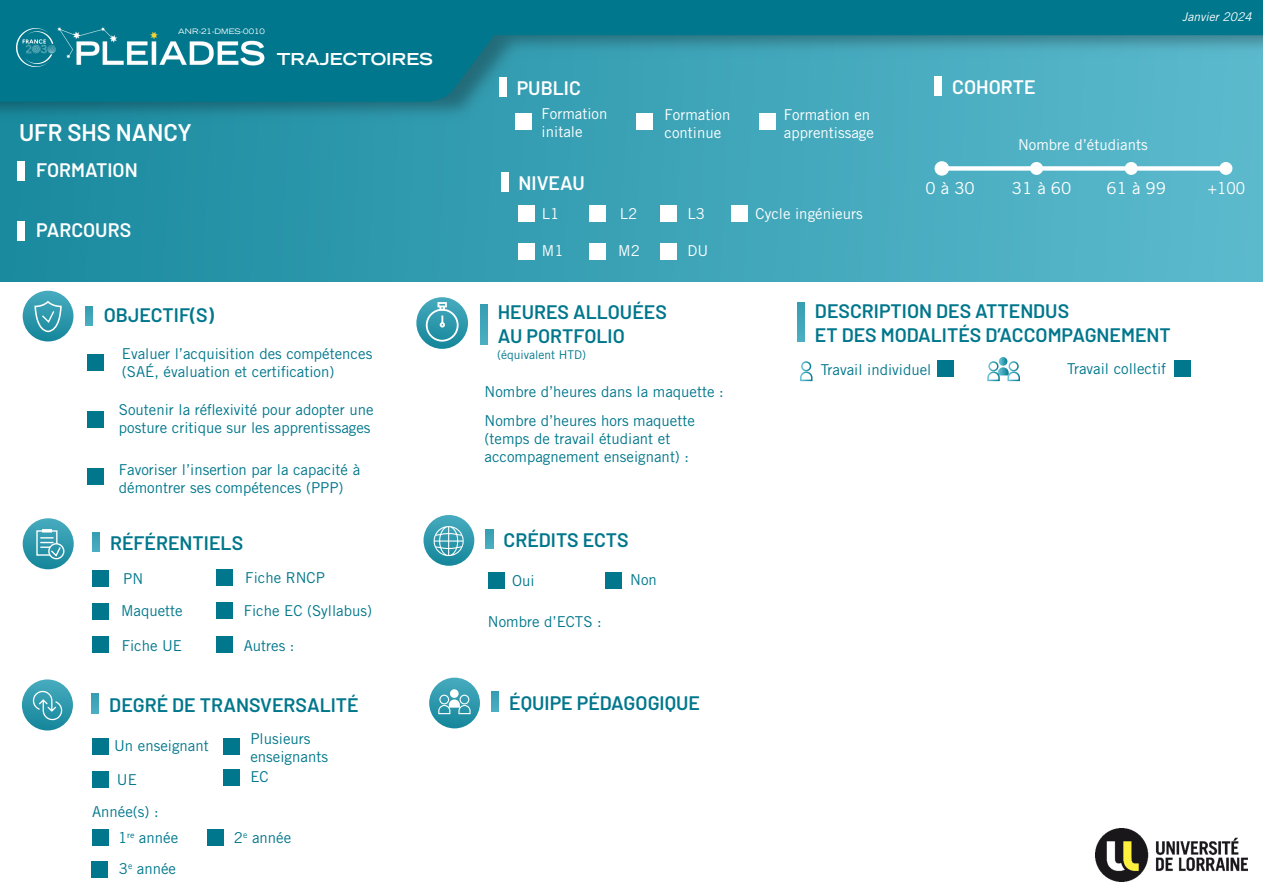
<style>
.page{position:relative;width:1263px;height:893px;background:#fff}
.page>*{position:absolute;margin:0;border:0;box-sizing:border-box;transform-origin:0 0}
.t1{font:600 24px "Barlow";color:#fff}
.t2{font:600 19.5px/23.4px "Barlow";color:#00778c}
.t3{font:600 19.5px "Barlow";color:#fff}
.t4{font:16.5px "Trade Gothic LT Std";color:#fff}
.t5{font:700 expanded 16.5px "Trade Gothic LT Std";color:#fff}
.t6{font:16.5px "Trade Gothic LT Std";color:#fff;scale:.93 1}
.t7{font:15px/18px "Trade Gothic LT Std";color:#00778c}
.t8{font:15px/18px "Trade Gothic LT Std";color:#fff}
.t9{font:12px "Trade Gothic LT Std";color:#00778c}
.t10{font:italic 12px "Trade Gothic LT Std";color:#fff}
.t11{font:expanded 7.5px "Trade Gothic LT Std";color:#fff}
</style>
<div class="page">
<div style="left:0;top:0;width:1263px;height:282px;background:linear-gradient(to right,#1a8a9e,#5cbacd)"></div>
<img style="left:0;top:102px;width:1263px;height:60px">
<svg style="left:0;top:0;width:1263px;height:102px;background:#1f8b9f"></svg>
<div style="left:480px;top:305px;width:7px;height:39px;background:#41a6ba"></div>
<img style="left:45px;top:15px;width:239px;height:54px">
<svg style="left:416px;top:297px;width:52px;height:52px;background:#3b9eb1"></svg>
<div style="left:437px;top:302px;width:10px;height:5px;border:2px solid #fff"></div>
<div style="left:426px;top:309px;width:33px;height:33px;border:2px solid #fff;border-radius:50%"></div>
<svg style="left:439px;top:305px;width:6px;height:22px"></svg>
<div style="left:486px;top:529px;width:7px;height:19px;background:#40a5b9"></div>
<svg style="left:423px;top:515px;width:51px;height:51px"></svg>
<svg style="left:434px;top:525px;width:31px;height:31px"></svg>
<div style="left:488px;top:572px;width:17px;height:17px;background:#00778c"></div>
<div style="left:605px;top:572px;width:17px;height:17px;background:#00778c"></div>
<div style="left:92px;top:533px;width:8px;height:19px;background:#41a6ba"></div>
<svg style="left:23px;top:518px;width:51px;height:51px"></svg>
<div style="left:48px;top:543px;width:16px;height:16px;border:1px solid #fff;border-radius:50%"></div>
<svg style="left:36px;top:529px;width:26px;height:29px"></svg>
<div style="left:92px;top:570px;width:17px;height:17px;background:#00778c"></div>
<div style="left:92px;top:603px;width:17px;height:16px;background:#00778c"></div>
<div style="left:92px;top:636px;width:17px;height:17px;background:#00778c"></div>
<div style="left:216px;top:569px;width:17px;height:17px;background:#00778c"></div>
<div style="left:216px;top:602px;width:17px;height:17px;background:#00778c"></div>
<div style="left:216px;top:636px;width:17px;height:17px;background:#00778c"></div>
<div style="left:501px;top:172px;width:7px;height:19px;background:#fff"></div>
<div style="left:518px;top:205px;width:17px;height:17px;background:#fff"></div>
<div style="left:518px;top:243px;width:17px;height:17px;background:#fff"></div>
<div style="left:589px;top:205px;width:17px;height:17px;background:#fff"></div>
<div style="left:589px;top:243px;width:17px;height:17px;background:#fff"></div>
<div style="left:660px;top:205px;width:17px;height:17px;background:#fff"></div>
<div style="left:660px;top:243px;width:17px;height:17px;background:#fff"></div>
<div style="left:731px;top:205px;width:17px;height:17px;background:#fff"></div>
<div style="left:499px;top:77px;width:7px;height:19px;background:#fff"></div>
<div style="left:515px;top:113px;width:17px;height:17px;background:#fff"></div>
<div style="left:636px;top:113px;width:17px;height:17px;background:#fff"></div>
<div style="left:759px;top:113px;width:17px;height:17px;background:#fff"></div>
<img style="left:16px;top:28px;width:40px;height:39px">
<div style="left:491px;top:692px;width:8px;height:19px;background:#40a6ba"></div>
<svg style="left:429px;top:678px;width:51px;height:50px"></svg>
<div style="left:450px;top:689px;width:9px;height:9px;background:#fff;border-radius:50%"></div>
<div style="left:459px;top:695px;width:10px;height:9px;border:1px solid #fff;border-radius:50%"></div>
<div style="left:439px;top:695px;width:10px;height:9px;border:1px solid #fff;border-radius:50%"></div>
<svg style="left:438px;top:699px;width:33px;height:16px"></svg>
<div style="left:92px;top:694px;width:7px;height:19px;background:#40a6ba"></div>
<div style="left:92px;top:738px;width:16px;height:17px;background:#00778c"></div>
<div style="left:223px;top:738px;width:17px;height:17px;background:#00778c"></div>
<div style="left:92px;top:771px;width:16px;height:17px;background:#00778c"></div>
<div style="left:223px;top:769px;width:17px;height:16px;background:#00778c"></div>
<div style="left:92px;top:829px;width:16px;height:17px;background:#00778c"></div>
<div style="left:207px;top:829px;width:17px;height:17px;background:#00778c"></div>
<div style="left:92px;top:861px;width:16px;height:16px;background:#00778c"></div>
<svg style="left:22px;top:679px;width:51px;height:51px"></svg>
<svg style="left:33px;top:691px;width:29px;height:29px"></svg>
<div style="left:942px;top:166px;width:284px;height:5px;background:#fff;border-radius:2px"></div>
<div style="left:937px;top:163px;width:10px;height:10px;background:#fff;border-radius:50%"></div>
<div style="left:934px;top:161px;width:15px;height:15px;border:4px solid #fff;border-radius:50%"></div>
<div style="left:1030px;top:162px;width:13px;height:13px;border:3px solid #fff;border-radius:50%"></div>
<div style="left:1125px;top:162px;width:13px;height:13px;border:3px solid #fff;border-radius:50%"></div>
<div style="left:1221px;top:163px;width:10px;height:10px;background:#fff;border-radius:50%"></div>
<div style="left:1219px;top:162px;width:13px;height:13px;border:3px solid #fff;border-radius:50%"></div>
<div style="left:87px;top:354px;width:17px;height:17px;background:#00778c"></div>
<div style="left:87px;top:411px;width:17px;height:17px;background:#00778c"></div>
<div style="left:87px;top:468px;width:17px;height:17px;background:#00778c"></div>
<div style="left:23px;top:291px;width:50px;height:50px;background:linear-gradient(to bottom,#48abbf,#16879b);border-radius:25px"></div>
<svg style="left:34px;top:300px;width:29px;height:33px"></svg>
<div style="left:85px;top:307px;width:7px;height:19px;background:#41a6ba"></div>
<div style="left:934px;top:76px;width:8px;height:19px;background:#fff"></div>
<div style="left:18px;top:161px;width:7px;height:19px;background:#fff"></div>
<div style="left:18px;top:221px;width:7px;height:19px;background:#fff"></div>
<div style="left:797px;top:302px;width:7px;height:40px;background:#40a6ba"></div>
<div style="left:937px;top:360px;width:17px;height:17px;background:#00778c"></div>
<div style="left:1174px;top:360px;width:17px;height:17px;background:#00778c"></div>
<div style="left:801px;top:361px;width:10px;height:10px;border:2px solid #fff;border-radius:50%"></div>
<svg style="left:800px;top:371px;width:13px;height:11px"></svg>
<svg style="left:987px;top:357px;width:33px;height:25px"></svg>
<img style="left:1096px;top:829px;width:152px;height:52px">
<p class="t11" style="left:178px;top:26px;width:88px">ANR-21-DMES-0010</p>
<p class="t5" style="left:277px;top:48px;width:158px">TRAJECTOIRES</p>
<h1 class="t1" style="left:19px;top:115px;width:174px">UFR SHS NANCY</h1>
<h2 class="t3" style="left:36px;top:156px;width:103px">FORMATION</h2>
<h2 class="t3" style="left:36px;top:216px;width:97px">PARCOURS</h2>
<h2 class="t2" style="left:104px;top:302px;width:112px">OBJECTIF(S)</h2>
<h2 class="t3" style="left:517px;top:74px;width:66px">PUBLIC</h2>
<p class="t8" style="left:542px;top:105px;width:67px">Formation initale</p>
<p class="t8" style="left:665px;top:105px;width:67px">Formation continue</p>
<p class="t8" style="left:784px;top:105px;width:91px">Formation en apprentissage</p>
<h2 class="t3" style="left:519px;top:168px;width:68px">NIVEAU</h2>
<p class="t8" style="left:542px;top:205px;width:19px">L1</p>
<p class="t8" style="left:620px;top:205px;width:19px">L2</p>
<p class="t8" style="left:688px;top:205px;width:19px">L3</p>
<p class="t8" style="left:542px;top:242px;width:23px">M1</p>
<p class="t8" style="left:618px;top:242px;width:23px">M2</p>
<p class="t8" style="left:688px;top:242px;width:22px">DU</p>
<p class="t8" style="left:755px;top:205px;width:109px">Cycle ingénieurs</p>
<h2 class="t3" style="left:952px;top:73px;width:85px">COHORTE</h2>
<p class="t8" style="left:1018px;top:136px;width:131px">Nombre d’étudiants</p>
<p class="t10" style="left:1182px;top:9px;width:71px">Janvier 2024</p>
<p class="t4" style="left:925px;top:178px;width:51px">0 à 30</p>
<p class="t4" style="left:1012px;top:178px;width:61px">31 à 60</p>
<p class="t4" style="left:1106px;top:178px;width:61px">61 à 99</p>
<p class="t6" style="left:1208px;top:178px;width:42px">+100</p>
<h2 class="t2" style="left:498px;top:299px;width:171px">HEURES ALLOUÉES<br>AU PORTFOLIO</h2>
<h2 class="t2" style="left:815px;top:298px;width:357px">DESCRIPTION DES ATTENDUS<br>ET DES MODALITÉS D’ACCOMPAGNEMENT</h2>
<p class="t7" style="left:122px;top:344px;width:252px">Evaluer l’acquisition des compétences</p>
<p class="t9" style="left:497px;top:348px;width:91px">(équivalent HTD)</p>
<p class="t7" style="left:122px;top:362px;width:214px">(SAÉ, évaluation et certification)</p>
<p class="t7" style="left:119px;top:400px;width:256px">Soutenir la réflexivité pour adopter une posture critique sur les apprentissages</p>
<p class="t7" style="left:119px;top:460px;width:243px">Favoriser l’insertion par la capacité à démontrer ses compétences (PPP)</p>
<h2 class="t2" style="left:110px;top:530px;width:135px">RÉFÉRENTIELS</h2>
<p class="t7" style="left:121px;top:562px;width:63px;line-height:32.1px">PN<br>Maquette</p>
<p class="t7" style="left:122px;top:636px;width:62px">Fiche UE</p>
<p class="t7" style="left:245px;top:569px;width:81px">Fiche RNCP</p>
<p class="t7" style="left:244px;top:602px;width:130px">Fiche EC (Syllabus)</p>
<p class="t7" style="left:244px;top:636px;width:52px">Autres :</p>
<h2 class="t2" style="left:109px;top:691px;width:251px">DEGRÉ DE TRANSVERSALITÉ</h2>
<p class="t7" style="left:250px;top:729px;width:79px">Plusieurs enseignants</p>
<p class="t7" style="left:114px;top:736px;width:96px">Un enseignant</p>
<p class="t7" style="left:92px;top:764px;width:68px;line-height:31.5px;text-align:center">UE<br>Année(s) :</p>
<p class="t7" style="left:118px;top:828px;width:62px">1<sup>re</sup> année</p>
<p class="t7" style="left:234px;top:828px;width:59px">2<sup>e</sup> année</p>
<p class="t7" style="left:119px;top:860px;width:59px">3<sup>e</sup> année</p>
<p class="t7" style="left:250px;top:768px;width:20px">EC</p>
<p class="t7" style="left:484px;top:377px;width:241px;line-height:28.7px">Nombre d’heures dans la maquette :<br>Nombre d’heures hors maquette</p>
<p class="t7" style="left:484px;top:429px;width:206px">(temps de travail étudiant et accompagnement enseignant) :</p>
<h2 class="t2" style="left:503px;top:527px;width:127px">CRÉDITS ECTS</h2>
<p class="t7" style="left:512px;top:571px;width:24px">Oui</p>
<p class="t7" style="left:488px;top:612px;width:115px">Nombre d’ECTS :</p>
<p class="t7" style="left:630px;top:571px;width:28px">Non</p>
<h2 class="t2" style="left:509px;top:689px;width:192px">ÉQUIPE PÉDAGOGIQUE</h2>
<p class="t7" style="left:821px;top:361px;width:112px">Travail individuel</p>
<p class="t7" style="left:1067px;top:360px;width:101px">Travail collectif</p>
</div>
